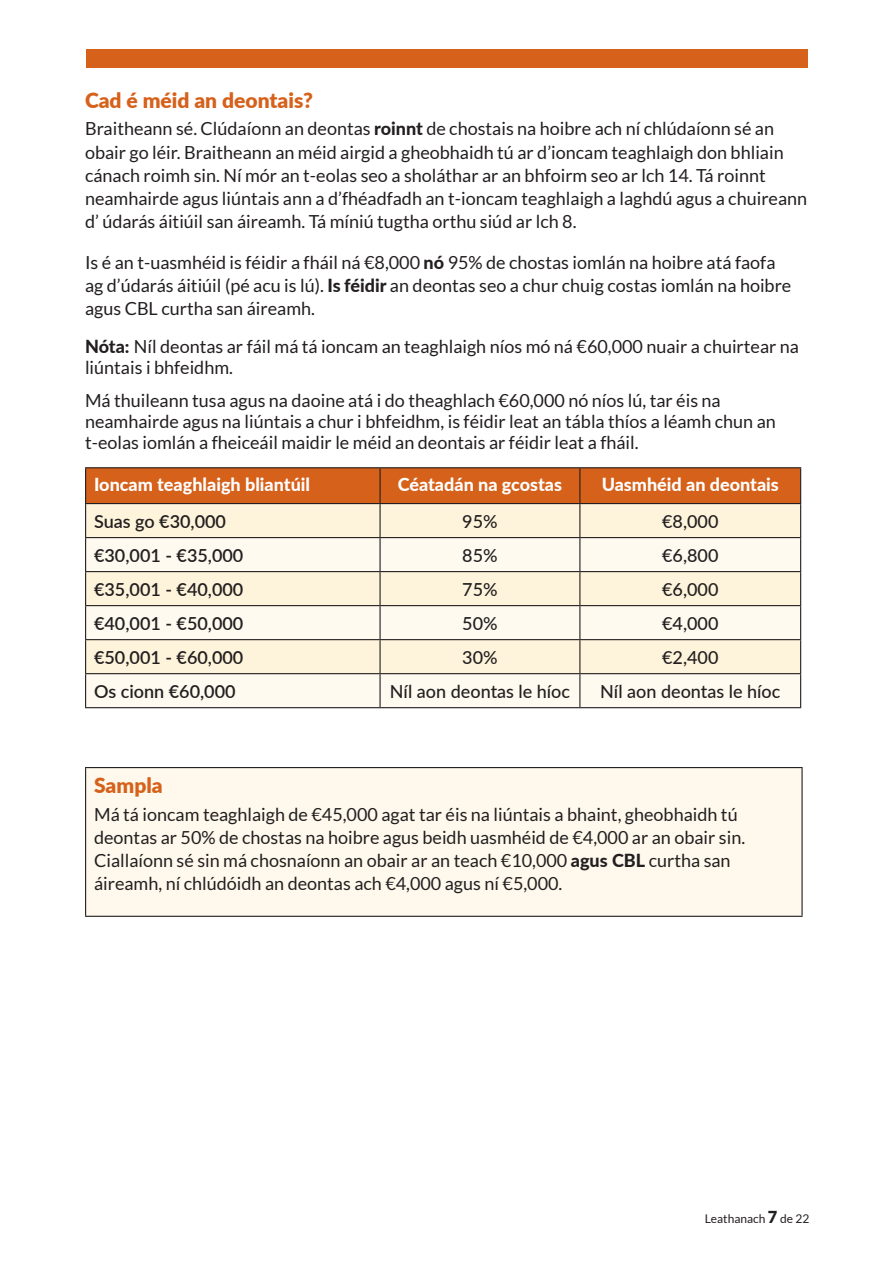
<style>
.page{position:relative;width:893px;height:1263px;background:#fff}
.page>*{position:absolute;margin:0;border:0;box-sizing:border-box;transform-origin:0 0}
.t1{font:900 21px "Lato";color:#d6611b}
.t2{font:18px/23.2px "Lato";color:#231f20}
.t3{font:600 18px "Lato";color:#231f20}
.t4{font:500 18px "Lato";color:#231f20}
.t5{font:800 18px "Lato";color:#fff}
.t6{font:12px "Lato";color:#231f20}
.s1{font-weight:800}
.s2{font-weight:900;font-size:16.5px}
</style>
<div class="page">
<div style="left:86px;top:468px;width:714px;height:35px;background:#d6611b"></div>
<div style="left:86px;top:504px;width:714px;height:33px;background:#fef4db"></div>
<svg style="left:86px;top:538px;width:714px;height:169px;fill:#fefaf0"></svg>
<hr style="left:85px;top:467px;width:295px;height:1px;background:#231f20">
<hr style="left:85px;top:468px;width:1px;height:35px;background:#231f20">
<hr style="left:380px;top:467px;width:200px;height:1px;background:#231f20">
<hr style="left:379px;top:468px;width:2px;height:35px;background:#231f20">
<hr style="left:580px;top:467px;width:221px;height:1px;background:#231f20">
<hr style="left:579px;top:468px;width:1px;height:35px;background:#231f20">
<hr style="left:800px;top:468px;width:1px;height:35px;background:#231f20">
<hr style="left:85px;top:503px;width:295px;height:1px;background:#231f20">
<hr style="left:85px;top:504px;width:1px;height:33px;background:#231f20">
<hr style="left:380px;top:503px;width:200px;height:1px;background:#231f20">
<hr style="left:379px;top:504px;width:2px;height:33px;background:#231f20">
<hr style="left:580px;top:503px;width:221px;height:1px;background:#231f20">
<hr style="left:579px;top:504px;width:1px;height:33px;background:#231f20">
<hr style="left:800px;top:504px;width:1px;height:33px;background:#231f20">
<hr style="left:85px;top:537px;width:295px;height:1px;background:#231f20">
<hr style="left:85px;top:538px;width:1px;height:33px;background:#231f20">
<hr style="left:380px;top:537px;width:200px;height:1px;background:#231f20">
<hr style="left:379px;top:538px;width:2px;height:33px;background:#231f20">
<hr style="left:580px;top:537px;width:221px;height:1px;background:#231f20">
<hr style="left:579px;top:538px;width:1px;height:33px;background:#231f20">
<hr style="left:800px;top:538px;width:1px;height:33px;background:#231f20">
<hr style="left:85px;top:571px;width:295px;height:1px;background:#231f20">
<hr style="left:85px;top:572px;width:1px;height:33px;background:#231f20">
<hr style="left:380px;top:571px;width:200px;height:1px;background:#231f20">
<hr style="left:379px;top:572px;width:2px;height:33px;background:#231f20">
<hr style="left:580px;top:571px;width:221px;height:1px;background:#231f20">
<hr style="left:579px;top:572px;width:1px;height:33px;background:#231f20">
<hr style="left:800px;top:572px;width:1px;height:33px;background:#231f20">
<hr style="left:85px;top:605px;width:295px;height:1px;background:#231f20">
<hr style="left:85px;top:606px;width:1px;height:33px;background:#231f20">
<hr style="left:380px;top:605px;width:200px;height:1px;background:#231f20">
<hr style="left:379px;top:606px;width:2px;height:33px;background:#231f20">
<hr style="left:580px;top:605px;width:221px;height:1px;background:#231f20">
<hr style="left:579px;top:606px;width:1px;height:33px;background:#231f20">
<hr style="left:800px;top:606px;width:1px;height:33px;background:#231f20">
<hr style="left:85px;top:639px;width:295px;height:1px;background:#231f20">
<hr style="left:85px;top:640px;width:1px;height:33px;background:#231f20">
<hr style="left:380px;top:639px;width:200px;height:1px;background:#231f20">
<hr style="left:379px;top:640px;width:2px;height:33px;background:#231f20">
<hr style="left:580px;top:639px;width:221px;height:1px;background:#231f20">
<hr style="left:579px;top:640px;width:1px;height:33px;background:#231f20">
<hr style="left:800px;top:640px;width:1px;height:33px;background:#231f20">
<hr style="left:85px;top:673px;width:295px;height:1px;background:#231f20">
<hr style="left:85px;top:674px;width:1px;height:33px;background:#231f20">
<hr style="left:380px;top:673px;width:200px;height:1px;background:#231f20">
<hr style="left:379px;top:674px;width:2px;height:33px;background:#231f20">
<hr style="left:580px;top:673px;width:221px;height:1px;background:#231f20">
<hr style="left:579px;top:674px;width:1px;height:33px;background:#231f20">
<hr style="left:800px;top:674px;width:1px;height:33px;background:#231f20">
<hr style="left:85px;top:707px;width:295px;height:1px;background:#231f20">
<hr style="left:380px;top:707px;width:200px;height:1px;background:#231f20">
<hr style="left:580px;top:707px;width:221px;height:1px;background:#231f20">
<div style="left:86px;top:767px;width:716px;height:149px;background:#fef9ec"></div>
<hr style="left:85px;top:767px;width:718px;height:1px;background:#231f20">
<hr style="left:85px;top:768px;width:1px;height:148px;background:#231f20">
<hr style="left:801px;top:768px;width:2px;height:148px;background:#231f20">
<hr style="left:85px;top:916px;width:718px;height:1px;background:#231f20">
<div style="left:86px;top:49px;width:721px;height:18px;background:#d6611b"></div>
<p class="t1" style="left:85px;top:84px;width:229px">Cad é méid an deontais?</p>
<p class="t2" style="left:85px;top:117px;width:724px">Braitheann sé. Clúdaíonn an deontas <span class="s1">roinnt</span> de chostais na hoibre ach ní chlúdaíonn sé an obair go léir. Braitheann an méid airgid a gheobhaidh tú ar d’ioncam teaghlaigh don bhliain cánach roimh sin. Ní mór an t-eolas seo a sholáthar ar an bhfoirm seo ar lch 14. Tá roinnt neamhairde agus liúntais ann a d’fhéadfadh an t-ioncam teaghlaigh a laghdú agus a chuireann d’ údarás áitiúil san áireamh. Tá míniú tugtha orthu siúd ar lch 8.</p>
<p class="t2" style="left:85px;top:250px;width:708px">Is é an t-uasmhéid is féidir a fháil ná €8,000 <span class="s1">nó</span> 95% de chostas iomlán na hoibre atá faofa ag d’údarás áitiúil (pé acu is lú). <span class="s1">Is féidir</span> an deontas seo a chur chuig costas iomlán na hoibre agus CBL curtha san áireamh.</p>
<p class="t2" style="left:85px;top:336px;width:715px;line-height:21px"><span class="s1">Nóta:</span> Níl deontas ar fáil má tá ioncam an teaghlaigh níos mó ná €60,000 nuair a chuirtear na liúntais i bhfeidhm.</p>
<p class="t2" style="left:85px;top:390px;width:692px;line-height:21px">Má thuileann tusa agus na daoine atá i do theaghlach €60,000 nó níos lú, tar éis na neamhairde agus na liúntais a chur i bhfeidhm, is féidir leat an tábla thíos a léamh chun an t-eolas iomlán a fheiceáil maidir le méid an deontais ar féidir leat a fháil.</p>
<p class="t5" style="left:94px;top:471px;width:218px">Ioncam teaghlaigh bliantúil</p>
<p class="t5" style="left:398px;top:471px;width:166px">Céatadán na gcostas</p>
<p class="t5" style="left:602px;top:471px;width:179px">Uasmhéid an deontais</p>
<p class="t3" style="left:94px;top:508px;width:133px">Suas go €30,000</p>
<p class="t4" style="left:462px;top:508px;width:37px">95%</p>
<p class="t4" style="left:662px;top:508px;width:58px">€8,000</p>
<p class="t3" style="left:94px;top:542px;width:151px">€30,001 - €35,000</p>
<p class="t4" style="left:462px;top:542px;width:37px">85%</p>
<p class="t4" style="left:662px;top:542px;width:58px">€6,800</p>
<p class="t3" style="left:94px;top:576px;width:151px">€35,001 - €40,000</p>
<p class="t4" style="left:462px;top:576px;width:37px">75%</p>
<p class="t4" style="left:662px;top:576px;width:58px">€6,000</p>
<p class="t3" style="left:94px;top:610px;width:151px">€40,001 - €50,000</p>
<p class="t4" style="left:462px;top:610px;width:37px">50%</p>
<p class="t4" style="left:662px;top:610px;width:58px">€4,000</p>
<p class="t3" style="left:94px;top:644px;width:151px">€50,001 - €60,000</p>
<p class="t4" style="left:462px;top:644px;width:37px">30%</p>
<p class="t4" style="left:662px;top:644px;width:58px">€2,400</p>
<p class="t3" style="left:94px;top:678px;width:143px">Os cionn €60,000</p>
<p class="t4" style="left:390px;top:678px;width:182px">Níl aon deontas le híoc</p>
<p class="t4" style="left:600px;top:678px;width:182px">Níl aon deontas le híoc</p>
<p class="t1" style="left:94px;top:769px;width:70px">Sampla</p>
<p class="t2" style="left:94px;top:802px;width:653px">Má tá ioncam teaghlaigh de €45,000 agat tar éis na liúntais a bhaint, gheobhaidh tú deontas ar 50% de chostas na hoibre agus beidh uasmhéid de €4,000 ar an obair sin.<br>Ciallaíonn sé sin má chosnaíonn an obair ar an teach €10,000 <span class="s1">agus CBL</span> curtha san áireamh, ní chlúdóidh an deontas ach €4,000 agus ní €5,000.</p>
<p class="t6" style="left:705px;top:1212px;width:106px">Leathanach <span class="s2">7</span> de 22</p>
</div>
